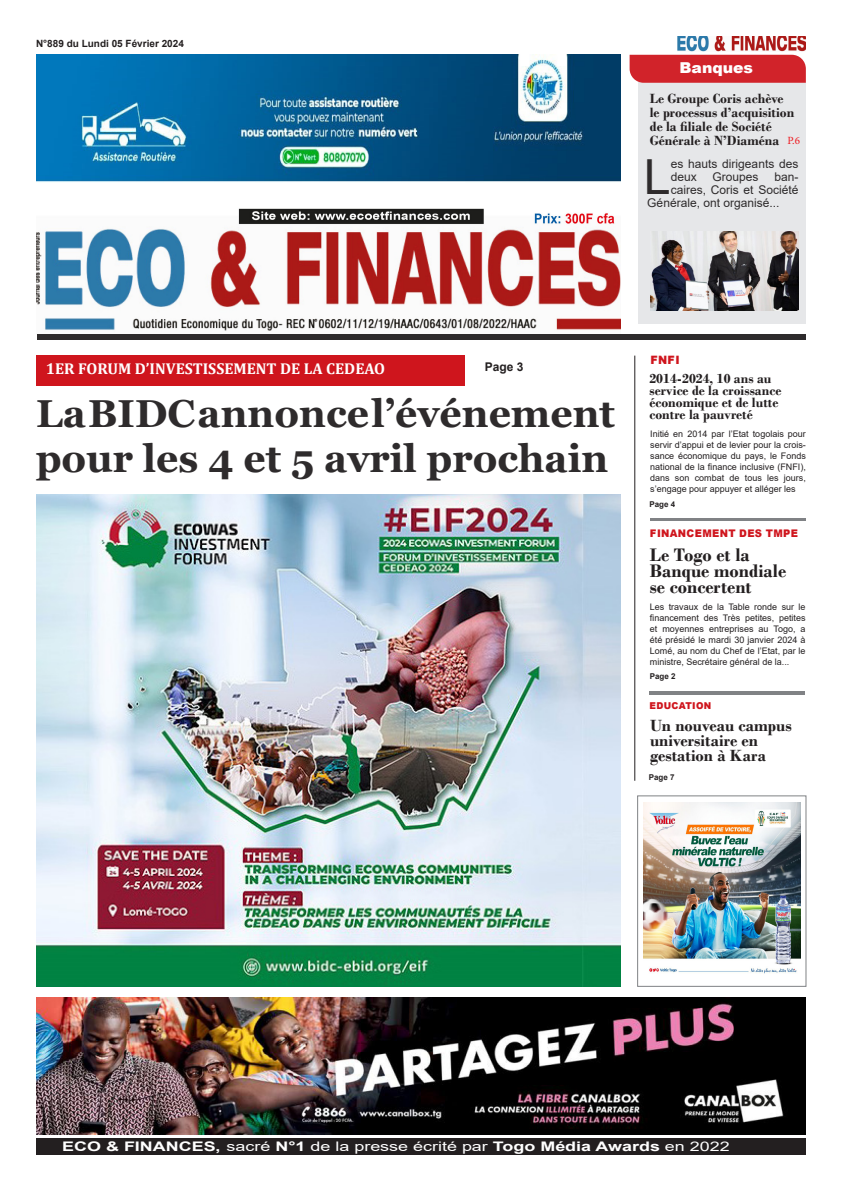
<style>
.page{position:relative;width:842px;height:1191px;background:#fff}
.page>*{position:absolute;margin:0;border:0;box-sizing:border-box;transform-origin:0 0}
.t1{font:48.3px "Arial";color:#2e2b2c}
.t2{font:700 38.9px/45px "Georgia";color:#2e2b2c}
.t3{font:700 19px/16px "Bodoni";color:#231f20}
.t4{font:700 17px/15px "Bodoni";color:#231f20}
.t5{font:700 15.7px "Cambria";color:#fff}
.t6{font:900 15px "Arial";color:#fff;scale:1.04 1}
.t7{font:700 14px/14px "Bodoni";color:#231f20}
.t8{font:700 13.2px "Arial";color:#fff;scale:1.36 1}
.t9{font:12px/13px "Arial";color:#2e2b2c}
.t10{font:700 12px "Arial";color:#231f20}
.t11{font:900 11.6px "Arial";color:#cf151d;scale:.95 1}
.t12{font:11px "Minion Pro";color:#ee1d23}
.t13{font:900 10.5px "Arial";letter-spacing:.035em;color:#cf151d;scale:.95 1}
.t14{font:700 10px "Arial";color:#231f20}
.t15{font:900 9.4px "Arial";letter-spacing:.035em;color:#cf151d;scale:.95 1}
.t16{font:9px/11px "Arial";color:#231f20;text-align:justify}
.t17{font:700 8px "Arial";color:#231f20}
.s1{font-weight:400}
</style>
<div class="page">
<img style="left:36px;top:208px;width:585px;height:123px">
<img style="left:677px;top:36px;width:129px;height:15px">
<div style="left:36px;top:355px;width:429px;height:31px;background:#cf151d"></div>
<hr style="left:650px;top:518px;width:156px;height:2px;background:#808285">
<hr style="left:649px;top:691px;width:156px;height:3px;background:#808285">
<div style="left:638px;top:69px;width:168px;height:255px;background:#e6e7e9"></div>
<img style="left:650px;top:231px;width:148px;height:79px">
<img style="left:36px;top:54px;width:585px;height:128px">
<img style="left:643px;top:802px;width:157px;height:172px">
<div style="left:637px;top:795px;width:169px;height:191px;border:1px solid #808285"></div>
<img style="left:36px;top:997px;width:770px;height:137px">
<div style="left:630px;top:55px;width:176px;height:28px;background:#d1232a"></div>
<div style="left:36px;top:335px;width:769px;height:5px;background:#2e2b2c"></div>
<hr style="left:634px;top:355px;width:1px;height:425px;background:#231f20">
<div style="left:36px;top:1138px;width:770px;height:17px;background:#231f20"></div>
<img style="left:36px;top:495px;width:585px;height:491px">
<p class="t14" style="left:36px;top:36px;width:149px">N°889 du Lundi 05 Février 2024</p>
<p class="t6" style="left:679px;top:57px;width:72px">Banques</p>
<p class="t7" style="left:650px;top:92px;width:146px">Le Groupe Coris achève le processus d’acquisition de la filiale de Société<br>Générale à N’Diaména</p>
<p class="t12" style="left:788px;top:133px;width:14px">P.6</p>
<p class="t1" style="left:644px;top:144px;width:28px">L</p>
<p class="t9" style="left:671px;top:158px;width:129px">es hauts dirigeants des deux</p>
<p class="t9" style="left:712px;top:171px;width:48px">Groupes</p>
<p class="t9" style="left:774px;top:171px;width:26px">ban-</p>
<p class="t9" style="left:671px;top:184px;width:129px">caires, Coris et Société</p>
<p class="t9" style="left:647px;top:197px;width:134px">Générale, ont organisé...</p>
<p class="t5" style="left:46px;top:358px;width:341px">1ER FORUM D’INVESTISSEMENT DE LA CEDEAO</p>
<p class="t10" style="left:485px;top:358px;width:40px">Page 3</p>
<p class="t2" style="left:36px;top:391px;width:580px">La BIDC annonce l’événement pour les 4 et 5 avril prochain</p>
<p class="t11" style="left:650px;top:351px;width:32px">FNFI</p>
<p class="t7" style="left:649px;top:372px;width:124px">2014-2024, 10 ans au</p>
<p class="t7" style="left:649px;top:384px;width:133px">service de la croissance</p>
<p class="t7" style="left:649px;top:397px;width:130px;line-height:12px">économique et de lutte contre la pauvreté</p>
<p class="t16" style="left:650px;top:428px;width:157px">Initié en 2014 par l’Etat togolais pour servir d’appui et de levier pour la crois&shy;sance économique du pays, le Fonds national de la finance inclusive (FNFI), dans son combat de tous les jours, s’engage pour appuyer et alléger les</p>
<p class="t17" style="left:649px;top:499px;width:27px">Page 4</p>
<p class="t13" style="left:650px;top:525px;width:157px">FINANCEMENT DES TMPE</p>
<p class="t3" style="left:650px;top:546px;width:138px">Le Togo et la<br>Banque mondiale se concertent</p>
<p class="t16" style="left:650px;top:601px;width:157px">Les travaux de la Table ronde sur le financement des Très petites, petites et moyennes entreprises au Togo, a été présidé le mardi 30 janvier 2024 à Lomé, au nom du Chef de l’Etat, par le ministre, Secrétaire général de la...</p>
<p class="t17" style="left:650px;top:671px;width:27px">Page 2</p>
<p class="t15" style="left:649px;top:699px;width:67px">EDUCATION</p>
<p class="t4" style="left:650px;top:717px;width:143px">Un nouveau campus universitaire en</p>
<p class="t4" style="left:650px;top:747px;width:117px">gestation à Kara</p>
<p class="t17" style="left:649px;top:771px;width:27px">Page 7</p>
<p class="t8" style="left:62px;top:1136px;width:492px">ECO &amp; FINANCES, <span class="s1">sacré</span> N°1 <span class="s1">de la presse écrité par</span> Togo Média Awards <span class="s1">en 2022</span></p>
</div>
